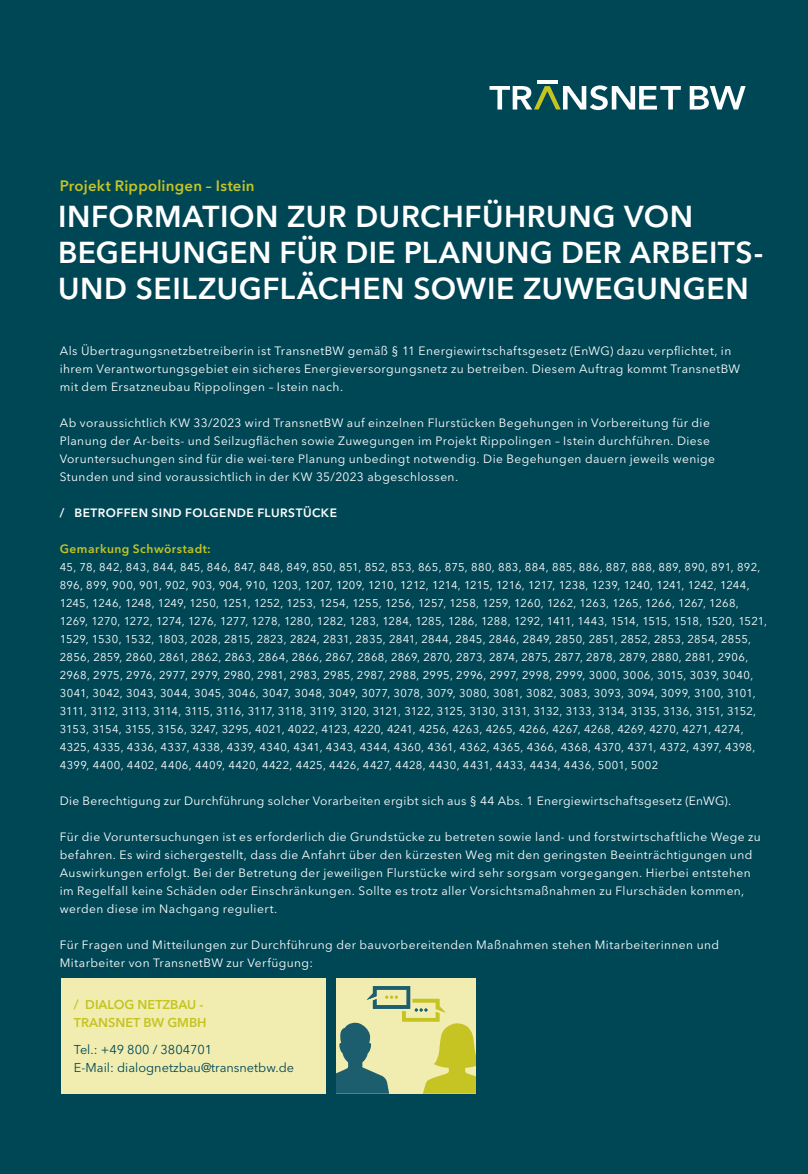
<style>
.page{position:relative;width:808px;height:1174px;background:#004756}
.page>*{position:absolute;margin:0;border:0;box-sizing:border-box;transform-origin:0 0}
.t1{font:600 30px/36px "Avenir Next LT Pro";letter-spacing:.015em;color:#fff}
.t2{font:600 15px "Avenir Next LT Pro";letter-spacing:.015em;color:#c5c422}
.t3{font:12.75px/18px "Avenir Next LT Pro";color:#004756}
.t4{font:600 12.75px/18px "Avenir Next LT Pro";color:#c5c422}
.t5{font:12px/18px "Avenir Next LT Pro";letter-spacing:.035em;color:#fff}
.t6{font:600 12px "Avenir Next LT Pro";letter-spacing:.04em;color:#fff}
.t7{font:600 12px "Avenir Next LT Pro";letter-spacing:.04em;color:#c5c422}
.t8{font:11.25px/18px "Avenir Next LT Pro";letter-spacing:.02em;color:#fff}
</style>
<div class="page">
<svg style="left:690px;top:86px;width:56px;height:23px"></svg>
<hr style="left:537px;top:80px;width:21px;height:4px;background:#fff">
<svg style="left:489px;top:85px;width:192px;height:25px"></svg>
<div style="left:61px;top:978px;width:264px;height:115px;background:#f1edb1"></div>
<div style="left:336px;top:978px;width:140px;height:115px;background:#f1edb1"></div>
<svg style="left:336px;top:986px;width:140px;height:107px"></svg>
<h2 class="t2" style="left:60px;top:177px;width:196px">Projekt Rippolingen – Istein</h2>
<h1 class="t1" style="left:58px;top:198px;width:707px">INFORMATION ZUR DURCHFÜHRUNG VON<br>BEGEHUNGEN FÜR DIE PLANUNG DER ARBEITS-<br>UND SEILZUGFLÄCHEN SOWIE ZUWEGUNGEN</h1>
<p class="t5" style="left:60px;top:342px;width:682px">Als Übertragungsnetzbetreiberin ist TransnetBW gemäß § 11 Energiewirtschaftsgesetz (EnWG) dazu verpflichtet, in ihrem Verantwortungsgebiet ein sicheres Energieversorgungsnetz zu betreiben. Diesem Auftrag kommt TransnetBW mit dem Ersatzneubau Rippolingen – Istein nach.</p>
<p class="t5" style="left:60px;top:414px;width:657px">Ab voraussichtlich KW 33/2023 wird TransnetBW auf einzelnen Flurstücken Begehungen in Vorbereitung für die Planung der Ar-beits- und Seilzugflächen sowie Zuwegungen im Projekt Rippolingen – Istein durchführen. Diese Voruntersuchungen sind für die wei-tere Planung unbedingt notwendig. Die Begehungen dauern jeweils wenige Stunden und sind voraussichtlich in der KW 35/2023 abgeschlossen.</p>
<p class="t6" style="left:60px;top:505px;width:279px">/ BETROFFEN SIND FOLGENDE FLURSTÜCKE</p>
<p class="t7" style="left:60px;top:541px;width:153px">Gemarkung Schwörstadt:</p>
<p class="t8" style="left:60px;top:558px;width:709px">45, 78, 842, 843, 844, 845, 846, 847, 848, 849, 850, 851, 852, 853, 865, 875, 880, 883, 884, 885, 886, 887, 888, 889, 890, 891, 892, 896, 899, 900, 901, 902, 903, 904, 910, 1203, 1207, 1209, 1210, 1212, 1214, 1215, 1216, 1217, 1238, 1239, 1240, 1241, 1242, 1244, 1245, 1246, 1248, 1249, 1250, 1251, 1252, 1253, 1254, 1255, 1256, 1257, 1258, 1259, 1260, 1262, 1263, 1265, 1266, 1267, 1268, 1269, 1270, 1272, 1274, 1276, 1277, 1278, 1280, 1282, 1283, 1284, 1285, 1286, 1288, 1292, 1411, 1443, 1514, 1515, 1518, 1520, 1521, 1529, 1530, 1532, 1803, 2028, 2815, 2823, 2824, 2831, 2835, 2841, 2844, 2845, 2846, 2849, 2850, 2851, 2852, 2853, 2854, 2855, 2856, 2859, 2860, 2861, 2862, 2863, 2864, 2866, 2867, 2868, 2869, 2870, 2873, 2874, 2875, 2877, 2878, 2879, 2880, 2881, 2906, 2968, 2975, 2976, 2977, 2979, 2980, 2981, 2983, 2985, 2987, 2988, 2995, 2996, 2997, 2998, 2999, 3000, 3006, 3015, 3039, 3040, 3041, 3042, 3043, 3044, 3045, 3046, 3047, 3048, 3049, 3077, 3078, 3079, 3080, 3081, 3082, 3083, 3093, 3094, 3099, 3100, 3101, 3111, 3112, 3113, 3114, 3115, 3116, 3117, 3118, 3119, 3120, 3121, 3122, 3125, 3130, 3131, 3132, 3133, 3134, 3135, 3136, 3151, 3152, 3153, 3154, 3155, 3156, 3247, 3295, 4021, 4022, 4123, 4220, 4241, 4256, 4263, 4265, 4266, 4267, 4268, 4269, 4270, 4271, 4274, 4325, 4335, 4336, 4337, 4338, 4339, 4340, 4341, 4343, 4344, 4360, 4361, 4362, 4365, 4366, 4368, 4370, 4371, 4372, 4397, 4398, 4399, 4400, 4402, 4406, 4409, 4420, 4422, 4425, 4426, 4427, 4428, 4430, 4431, 4433, 4434, 4436, 5001, 5002</p>
<p class="t5" style="left:60px;top:792px;width:673px">Die Berechtigung zur Durchführung solcher Vorarbeiten ergibt sich aus § 44 Abs. 1 Energiewirtschaftsgesetz (EnWG).</p>
<p class="t5" style="left:60px;top:828px;width:702px">Für die Voruntersuchungen ist es erforderlich die Grundstücke zu betreten sowie land- und forstwirtschaftliche Wege zu befahren. Es wird sichergestellt, dass die Anfahrt über den kürzesten Weg mit den geringsten Beeinträchtigungen und Auswirkungen erfolgt. Bei der Betretung der jeweiligen Flurstücke wird sehr sorgsam vorgegangen. Hierbei entstehen im Regelfall keine Schäden oder Einschränkungen. Sollte es trotz aller Vorsichtsmaßnahmen zu Flurschäden kommen, werden diese im Nachgang reguliert.</p>
<p class="t5" style="left:60px;top:936px;width:661px">Für Fragen und Mitteilungen zur Durchführung der bauvorbereitenden Maßnahmen stehen Mitarbeiterinnen und<br>Mitarbeiter von TransnetBW zur Verfügung:</p>
<p class="t4" style="left:74px;top:995px;width:134px">/ DIALOG NETZBAU -<br>TRANSNET BW GMBH</p>
<p class="t3" style="left:74px;top:1040px;width:222px">Tel.: +49 800 / 3804701<br>E-Mail: dialognetzbau@transnetbw.de</p>
</div>
